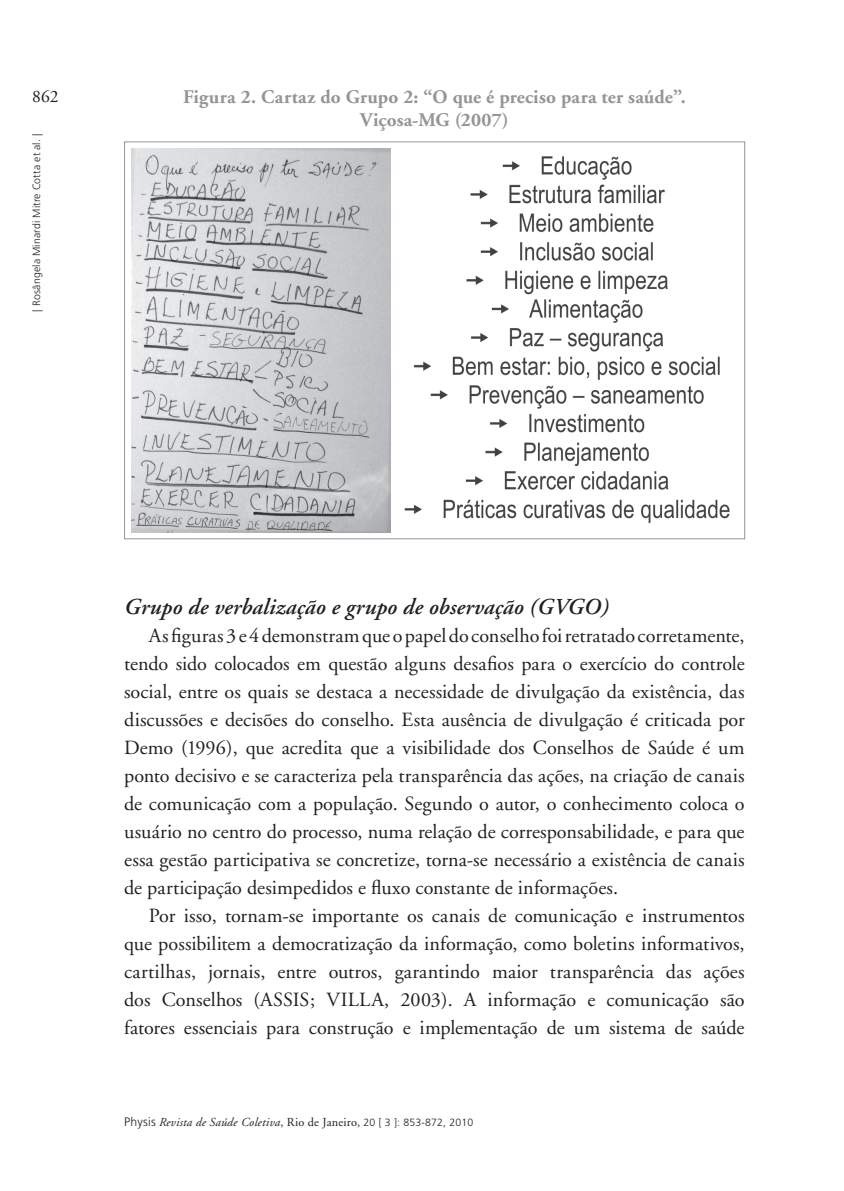
<style>
.page{position:relative;width:844px;height:1191px;background:#fff}
.page>*{position:absolute;margin:0;border:0;box-sizing:border-box;transform-origin:0 0}
.t1{font:italic 600 22.75px "Adobe Garamond";letter-spacing:.005em;color:#231f20}
.t2{font:20.12px/28px "Adobe Garamond";color:#231f20;text-align:justify}
.t3{font:700 19.25px/22.8px "Adobe Garamond";letter-spacing:.01em;color:#939598;text-align:center}
.t4{font:17.5px "Adobe Garamond";color:#231f20}
.t5{font:italic 12.25px "Adobe Garamond";letter-spacing:.015em;color:#231f20}
.t6{font:300 10.5px "Frutiger";letter-spacing:.015em;color:#231f20}
.s1{font-family:"Frutiger";font-weight:300;font-style:normal}
.s2{font-style:normal}
.s3{font-family:"Frutiger";font-weight:300;font-style:normal;font-size:10.5px}
</style>
<div class="page">
<img style="left:404px;top:156px;width:326px;height:368px">
<img style="left:131px;top:149px;width:259px;height:383px">
<p class="t4" style="left:32px;top:87px;width:28px">862</p>
<p class="t6" style="left:31px;top:311px;width:179px;rotate:-90deg">| Rosângela Minardi Mitre Cotta et al. |</p>
<p class="t3" style="left:183px;top:86px;width:504px">Figura 2. Cartaz do Grupo 2: “O que é preciso para ter saúde”.<br>Viçosa-MG (2007)</p>
<p class="t1" style="left:124px;top:594px;width:486px">Grupo de verbalização e grupo de observação (GVGO)</p>
<p class="t2" style="left:124px;top:622px;width:622px;text-indent:25px">As figuras 3 e 4 demonstram que o papel do conselho foi retratado corretamente, tendo sido colocados em questão alguns desafios para o exercício do controle social, entre os quais se destaca a necessidade de divulgação da existência, das discussões e decisões do conselho. Esta ausência de divulgação é criticada por Demo (1996), que acredita que a visibilidade dos Conselhos de Saúde é um ponto decisivo e se caracteriza pela transparência das ações, na criação de canais de comunicação com a população. Segundo o autor, o conhecimento coloca o usuário no centro do processo, numa relação de corresponsabilidade, e para que essa gestão participativa se concretize, torna-se necessário a existência de canais de participação desimpedidos e fluxo constante de informações.</p>
<p class="t2" style="left:124px;top:902px;width:622px;text-indent:25px">Por isso, tornam-se importante os canais de comunicação e instrumentos que possibilitem a democratização da informação, como boletins informativos, cartilhas, jornais, entre outros, garantindo maior transparência das ações dos Conselhos (ASSIS; VILLA, 2003). A informação e comunicação são fatores essenciais para construção e implementação de um sistema de saúde</p>
<p class="t5" style="left:124px;top:1115px;width:350px"><span class="s1">Physis</span> Revista de Saúde Coletiva<span class="s2">, Rio de Janeiro,</span> <span class="s3">20 [ 3 ]: 853-872, 2010</span></p>
</div>
